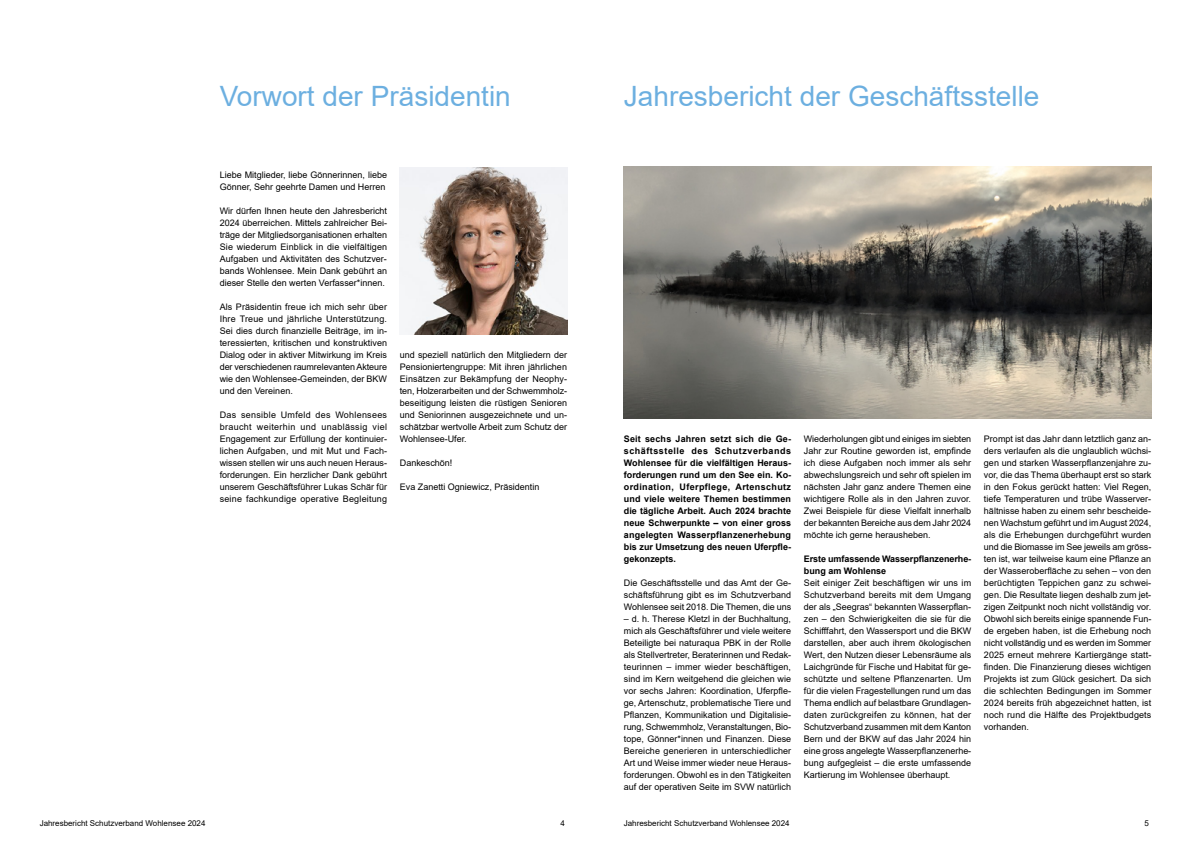
<style>
.page{position:relative;width:1191px;height:842px;background:#fff}
.page>*{position:absolute;margin:0;border:0;box-sizing:border-box;transform-origin:0 0}
.t1{font:28px "Arial";color:#6cafe0}
.t2{font:9px/12px "Arial";color:#000;text-align:justify}
.t3{font:700 9px/12px "Arial";color:#000;text-align:justify}
.t4{font:8px "Arial";color:#000}
</style>
<div class="page">
<img style="left:400px;top:167px;width:167px;height:168px">
<img style="left:624px;top:166px;width:527px;height:252px">
<h1 class="t1" style="left:220px;top:77px;width:292px">Vorwort der Präsidentin</h1>
<p class="t2" style="left:220px;top:169px;width:169px">Liebe Mitglieder, liebe Gönnerinnen, liebe<br>Gönner, Sehr geehrte Damen und Herren</p>
<p class="t2" style="left:220px;top:205px;width:169px">Wir dürfen Ihnen heute den Jahresbericht 2024 überreichen. Mittels zahlreicher Bei&shy;träge der Mitgliedsorganisationen erhalten Sie wiederum Einblick in die vielfältigen Aufgaben und Aktivitäten des Schutzver&shy;bands Wohlensee. Mein Dank gebührt an dieser Stelle den werten Verfasser*innen.</p>
<p class="t2" style="left:220px;top:301px;width:169px">Als Präsidentin freue ich mich sehr über Ihre Treue und jährliche Unterstützung.<br>Sei dies durch finanzielle Beiträge, im in&shy;teressierten, kritischen und konstruktiven Dialog oder in aktiver Mitwirkung im Kreis der verschiedenen raumrelevanten Akteure wie den Wohlensee-Gemeinden, der BKW und den Vereinen.</p>
<p class="t2" style="left:220px;top:409px;width:169px">Das sensible Umfeld des Wohlensees braucht weiterhin und unablässig viel Engagement zur Erfüllung der kontinuier&shy;lichen Aufgaben, und mit Mut und Fach&shy;wissen stellen wir uns auch neuen Heraus&shy;forderungen. Ein herzlicher Dank gebührt unserem Geschäftsführer Lukas Schär für seine fachkundige operative Begleitung</p>
<p class="t2" style="left:400px;top:349px;width:169px">und speziell natürlich den Mitgliedern der Pensioniertengruppe: Mit ihren jährlichen Einsätzen zur Bekämpfung der Neophy&shy;ten, Holzerarbeiten und der Schwemmholz&shy;beseitigung leisten die rüstigen Senioren und Seniorinnen ausgezeichnete und un&shy;schätzbar wertvolle Arbeit zum Schutz der Wohlensee-Ufer.</p>
<p class="t2" style="left:400px;top:457px;width:54px">Dankeschön!</p>
<p class="t2" style="left:400px;top:481px;width:141px">Eva Zanetti Ogniewicz, Präsidentin</p>
<h1 class="t1" style="left:624px;top:77px;width:417px">Jahresbericht der Geschäftsstelle</h1>
<p class="t3" style="left:624px;top:433px;width:169px">Seit sechs Jahren setzt sich die Ge&shy;schäftsstelle des Schutzverbands Wohlensee für die vielfältigen Heraus&shy;forderungen rund um den See ein. Ko&shy;ordination, Uferpflege, Artenschutz und viele weitere Themen bestimmen die tägliche Arbeit. Auch 2024 brachte neue Schwerpunkte – von einer gross angelegten Wasserpflanzenerhebung bis zur Umsetzung des neuen Uferpfle&shy;gekonzepts.</p>
<p class="t2" style="left:624px;top:577px;width:169px">Die Geschäftsstelle und das Amt der Ge&shy;schäftsführung gibt es im Schutzverband Wohlensee seit 2018. Die Themen, die uns</p>
<p class="t2" style="left:624px;top:613px;width:169px">– d. h. Therese Kletzl in der Buchhaltung, mich als Geschäftsführer und viele weitere Beteiligte bei naturaqua PBK in der Rolle als Stellvertreter, Beraterinnen und Redak&shy;teurinnen – immer wieder beschäftigen, sind im Kern weitgehend die gleichen wie vor sechs Jahren: Koordination, Uferpfle&shy;ge, Artenschutz, problematische Tiere und Pflanzen, Kommunikation und Digitalisie&shy;rung, Schwemmholz, Veranstaltungen, Bio&shy;tope, Gönner*innen und Finanzen. Diese Bereiche generieren in unterschiedlicher Art und Weise immer wieder neue Heraus&shy;forderungen. Obwohl es in den Tätigkeiten auf der operativen Seite im SVW natürlich</p>
<p class="t2" style="left:804px;top:433px;width:169px">Wiederholungen gibt und einiges im siebten Jahr zur Routine geworden ist, empfinde ich diese Aufgaben noch immer als sehr abwechslungsreich und sehr oft spielen im nächsten Jahr ganz andere Themen eine wichtigere Rolle als in den Jahren zuvor.<br>Zwei Beispiele für diese Vielfalt innerhalb der bekannten Bereiche aus dem Jahr 2024 möchte ich gerne herausheben.</p>
<p class="t3" style="left:804px;top:553px;width:169px">Erste umfassende Wasserpflanzenerhe&shy;bung am Wohlense</p>
<p class="t2" style="left:804px;top:577px;width:169px">Seit einiger Zeit beschäftigen wir uns im Schutzverband bereits mit dem Umgang der als „Seegras“ bekannten Wasserpflan&shy;zen – den Schwierigkeiten die sie für die Schifffahrt, den Wassersport und die BKW darstellen, aber auch ihrem ökologischen Wert, den Nutzen dieser Lebensräume als Laichgründe für Fische und Habitat für ge&shy;schützte und seltene Pflanzenarten. Um für die vielen Fragestellungen rund um das Thema endlich auf belastbare Grundlagen&shy;daten zurückgreifen zu können, hat der Schutzverband zusammen mit dem Kanton Bern und der BKW auf das Jahr 2024 hin eine gross angelegte Wasserpflanzenerhe&shy;bung aufgegleist – die erste umfassende Kartierung im Wohlensee überhaupt.</p>
<p class="t2" style="left:984px;top:433px;width:169px">Prompt ist das Jahr dann letztlich ganz an&shy;ders verlaufen als die unglaublich wüchsi&shy;gen und starken Wasserpflanzenjahre zu&shy;vor, die das Thema überhaupt erst so stark in den Fokus gerückt hatten: Viel Regen, tiefe Temperaturen und trübe Wasserver&shy;hältnisse haben zu einem sehr bescheide&shy;nen Wachstum geführt und im August 2024, als die Erhebungen durchgeführt wurden und die Biomasse im See jeweils am gröss&shy;ten ist, war teilweise kaum eine Pflanze an der Wasseroberfläche zu sehen – von den berüchtigten Teppichen ganz zu schwei&shy;gen. Die Resultate liegen deshalb zum jet&shy;zigen Zeitpunkt noch nicht vollständig vor.<br>Obwohl sich bereits einige spannende Fun&shy;de ergeben haben, ist die Erhebung noch nicht vollständig und es werden im Sommer 2025 erneut mehrere Kartiergänge statt&shy;finden. Die Finanzierung dieses wichtigen Projekts ist zum Glück gesichert. Da sich die schlechten Bedingungen im Sommer 2024 bereits früh abgezeichnet hatten, ist noch rund die Hälfte des Projektbudgets vorhanden.</p>
<p class="t4" style="left:40px;top:818px;width:167px">Jahresbericht Schutzverband Wohlensee 2024</p>
<p class="t4" style="left:560px;top:818px;width:6px">4</p>
<p class="t4" style="left:624px;top:818px;width:167px">Jahresbericht Schutzverband Wohlensee 2024</p>
<p class="t4" style="left:1144px;top:818px;width:6px">5</p>
</div>
